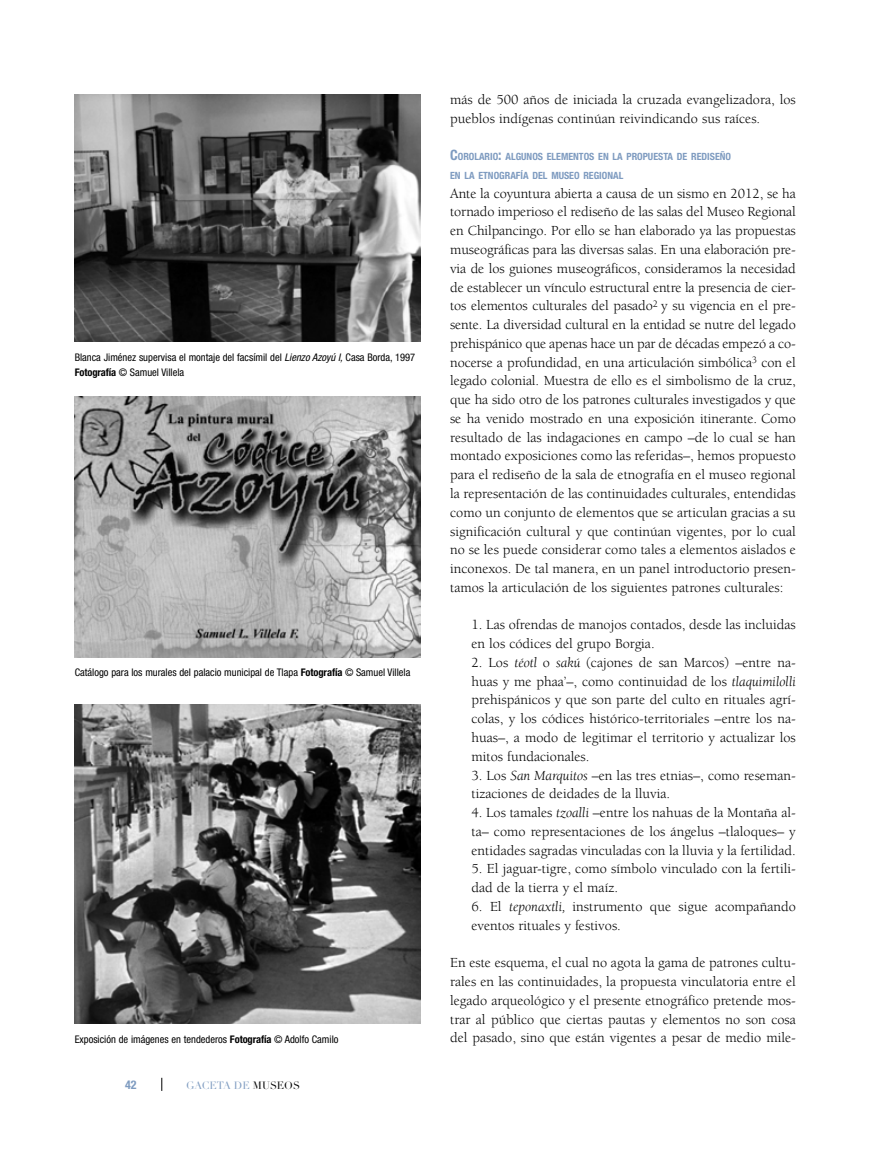
<style>
.page{position:relative;width:881px;height:1149px;background:#fff}
.page>*{position:absolute;margin:0;border:0;box-sizing:border-box;transform-origin:0 0}
.t1{font:14.25px/18.8px "Berkeley";color:#000}
.t2{font:700 condensed 12px "Helvetica Neue";color:#7e9bc0}
.t3{font:condensed 10.5px/15px "Helvetica Neue";color:#000}
.t4{font:10.5px "Didot LH";letter-spacing:-.005em;color:#7e9bc0}
.t5{font:700 condensed 10.05px/18.8px "Helvetica Neue";color:#7e9bc0}
.s1{font-style:italic}
.s2{font-weight:700}
.s3{color:#000}
.s4{font-size:14.25px}
</style>
<div class="page">
<svg style="left:161px;top:1077px;width:1px;height:13px"></svg>
<img style="left:74px;top:95px;width:346px;height:246px">
<img style="left:74px;top:704px;width:346px;height:319px">
<img style="left:74px;top:396px;width:346px;height:260px">
<p class="t3" style="left:75px;top:349px;width:342px">Blanca Jiménez supervisa el montaje del facsímil del <span class="s1">Lienzo Azoyú I,</span> Casa Borda, 1997<br><span class="s2">Fotografía</span> © Samuel Villela</p>
<p class="t3" style="left:75px;top:664px;width:337px">Catálogo para los murales del palacio municipal de Tlapa <span class="s2">Fotografía</span> © Samuel Villela</p>
<p class="t3" style="left:75px;top:1031px;width:265px">Exposición de imágenes en tendederos <span class="s2">Fotografía</span> © Adolfo Camilo</p>
<p class="t2" style="left:125px;top:1077px;width:13px">42</p>
<p class="t4" style="left:186px;top:1078px;width:115px">GACETA DE <span class="s3">MUSEOS</span></p>
<p class="t1" style="left:450px;top:90px;width:347px">más de 500 años de iniciada la cruzada evangelizadora, los pueblos indígenas continúan reivindicando sus raíces.</p>
<p class="t5" style="left:450px;top:147px;width:282px"><span class="s4">C</span>OROLARIO<span class="s4">:</span> ALGUNOS ELEMENTOS EN LA PROPUESTA DE REDISEÑO<br>EN LA ETNOGRAFÍA DEL MUSEO REGIONAL</p>
<p class="t1" style="left:450px;top:184px;width:347px;text-align:justify">Ante la coyuntura abierta a causa de un sismo en 2012, se ha tornado imperioso el rediseño de las salas del Museo Regional en Chilpancingo. Por ello se han elaborado ya las propuestas museográficas para las diversas salas. En una elaboración pre&shy;via de los guiones museográficos, consideramos la necesidad de establecer un vínculo estructural entre la presencia de cier&shy;tos elementos culturales del pasado<sup>2</sup> y su vigencia en el pre&shy;sente. La diversidad cultural en la entidad se nutre del legado prehispánico que apenas hace un par de décadas empezó a co&shy;nocerse a profundidad, en una articulación simbólica<sup>3</sup> con el legado colonial. Muestra de ello es el simbolismo de la cruz, que ha sido otro de los patrones culturales investigados y que se ha venido mostrado en una exposición itinerante. Como resultado de las indagaciones en campo –de lo cual se han montado exposiciones como las referidas–, hemos propuesto para el rediseño de la sala de etnografía en el museo regional la representación de las continuidades culturales, entendidas como un conjunto de elementos que se articulan gracias a su significación cultural y que continúan vigentes, por lo cual no se les puede considerar como tales a elementos aislados e inconexos. De tal manera, en un panel introductorio presen&shy;tamos la articulación de los siguientes patrones culturales:</p>
<p class="t1" style="left:471px;top:615px;width:326px">1. Las ofrendas de manojos contados, desde las incluidas en los códices del grupo Borgia.</p>
<p class="t1" style="left:471px;top:653px;width:326px;text-align:justify">2. Los <span class="s1">téotl</span> o <span class="s1">sakú</span> (cajones de san Marcos) –entre na&shy;huas y me phaa’–, como continuidad de los <span class="s1">tlaquimilolli </span>prehispánicos y que son parte del culto en rituales agrí&shy;colas, y los códices histórico-territoriales –entre los na&shy;huas–, a modo de legitimar el territorio y actualizar los mitos fundacionales.</p>
<p class="t1" style="left:471px;top:765px;width:326px">3. Los <span class="s1">San Marquitos</span> –en las tres etnias–, como reseman&shy;tizaciones de deidades de la lluvia.</p>
<p class="t1" style="left:471px;top:803px;width:326px;text-align:justify">4. Los tamales <span class="s1">tzoalli</span> –entre los nahuas de la Montaña al&shy;ta– como representaciones de los ángelus –tlaloques– y entidades sagradas vinculadas con la lluvia y la fertilidad.</p>
<p class="t1" style="left:471px;top:859px;width:326px">5. El jaguar-tigre, como símbolo vinculado con la fertili&shy;dad de la tierra y el maíz.</p>
<p class="t1" style="left:471px;top:897px;width:326px">6. El <span class="s1">teponaxtli,</span> instrumento que sigue acompañando eventos rituales y festivos.</p>
<p class="t1" style="left:450px;top:953px;width:347px;text-align:justify">En este esquema, el cual no agota la gama de patrones cultu&shy;rales en las continuidades, la propuesta vinculatoria entre el legado arqueológico y el presente etnográfico pretende mos&shy;trar al público que ciertas pautas y elementos no son cosa del pasado, sino que están vigentes a pesar de medio mile-</p>
</div>
